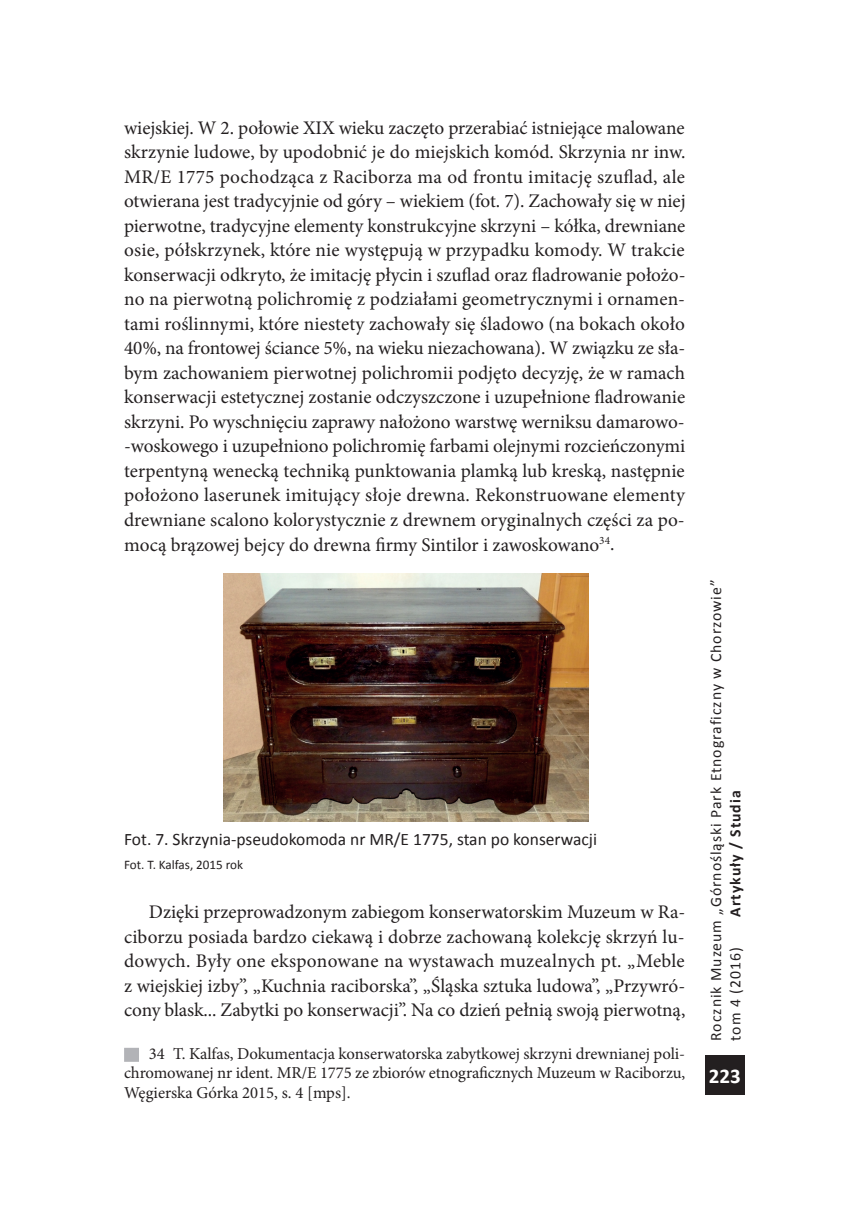
<style>
.page{position:relative;width:844px;height:1216px;background:#fff}
.page>*{position:absolute;margin:0;border:0;box-sizing:border-box;transform-origin:0 0}
.t1{font:700 21px "Calibri";color:#fff}
.t2{font:19.25px/24.5px "Minion Pro";letter-spacing:-.005em;color:#231f20;text-align:justify}
.t3{font:17.5px "Calibri";color:#231f20}
.t4{font:16.62px/19.2px "Minion Pro";letter-spacing:-.005em;color:#231f20;text-align:justify}
.t5{font:15.75px/19.2px "Calibri";letter-spacing:.06em;color:#231f20}
.t6{font:700 15.75px "Calibri";letter-spacing:.06em;color:#231f20}
.t7{font:13.12px "Calibri";color:#231f20}
</style>
<div class="page">
<div style="left:704px;top:1055px;width:40px;height:40px;background:#231f20"></div>
<div style="left:124px;top:1047px;width:15px;height:14px;background:#b2b3b7"></div>
<img style="left:223px;top:573px;width:365px;height:248px">
<p class="t2" style="left:124px;top:115px;width:563px">wiejskiej. W 2. połowie XIX wieku zaczęto przerabiać istniejące malowane skrzynie ludowe, by upodobnić je do miejskich komód. Skrzynia nr inw.<br>MR/E 1775 pochodząca z Raciborza ma od frontu imitację szuflad, ale otwierana jest tradycyjnie od góry – wiekiem (fot. 7). Zachowały się w niej pierwotne, tradycyjne elementy konstrukcyjne skrzyni – kółka, drewniane osie, półskrzynek, które nie występują w przypadku komody. W trakcie konserwacji odkryto, że imitację płycin i szuflad oraz fladrowanie położo&shy;no na pierwotną polichromię z podziałami geometrycznymi i ornamen&shy;tami roślinnymi, które niestety zachowały się śladowo (na bokach około 40%, na frontowej ściance 5%, na wieku niezachowana). W związku ze sła&shy;bym zachowaniem pierwotnej polichromii podjęto decyzję, że w ramach konserwacji estetycznej zostanie odczyszczone i uzupełnione fladrowanie skrzyni. Po wyschnięciu zaprawy nałożono warstwę werniksu damarowo--woskowego i uzupełniono polichromię farbami olejnymi rozcieńczonymi terpentyną wenecką techniką punktowania plamką lub kreską, następnie położono laserunek imitujący słoje drewna. Rekonstruowane elementy drewniane scalono kolorystycznie z drewnem oryginalnych części za po&shy;mocą brązowej bejcy do drewna firmy Sintilor i zawoskowano<sup>34</sup>.</p>
<p class="t3" style="left:124px;top:827px;width:474px">Fot. 7. Skrzynia-pseudokomoda nr MR/E 1775, stan po konserwacji</p>
<p class="t7" style="left:124px;top:856px;width:120px">Fot. T. Kalfas, 2015 rok</p>
<p class="t2" style="left:124px;top:899px;width:562px;text-indent:25px">Dzięki przeprowadzonym zabiegom konserwatorskim Muzeum w Ra&shy;ciborzu posiada bardzo ciekawą i dobrze zachowaną kolekcję skrzyń lu&shy;dowych. Były one eksponowane na wystawach muzealnych pt. „Meble z wiejskiej izby”, „Kuchnia raciborska”, „Śląska sztuka ludowa”, „Przywró&shy;cony blask... Zabytki po konserwacji”. Na co dzień pełnią swoją pierwotną,</p>
<p class="t4" style="left:124px;top:1044px;width:562px;text-indent:25px">34 T. Kalfas, Dokumentacja konserwatorska zabytkowej skrzyni drewnianej poli&shy;chromowanej nr ident. MR/E 1775 ze zbiorów etnograficznych Muzeum w Raciborzu, Węgierska Górka 2015, s. 4 [mps].</p>
<p class="t5" style="left:706px;top:1040px;width:462px;rotate:-90deg">Rocznik Muzeum „Górnośląski Park Etnograficzny w Chorzowie” tom 4 (2016)</p>
<p class="t6" style="left:724px;top:916px;width:128px;rotate:-90deg">Artykuły / Studia</p>
<p class="t1" style="left:708px;top:1062px;width:33px">223</p>
</div>
